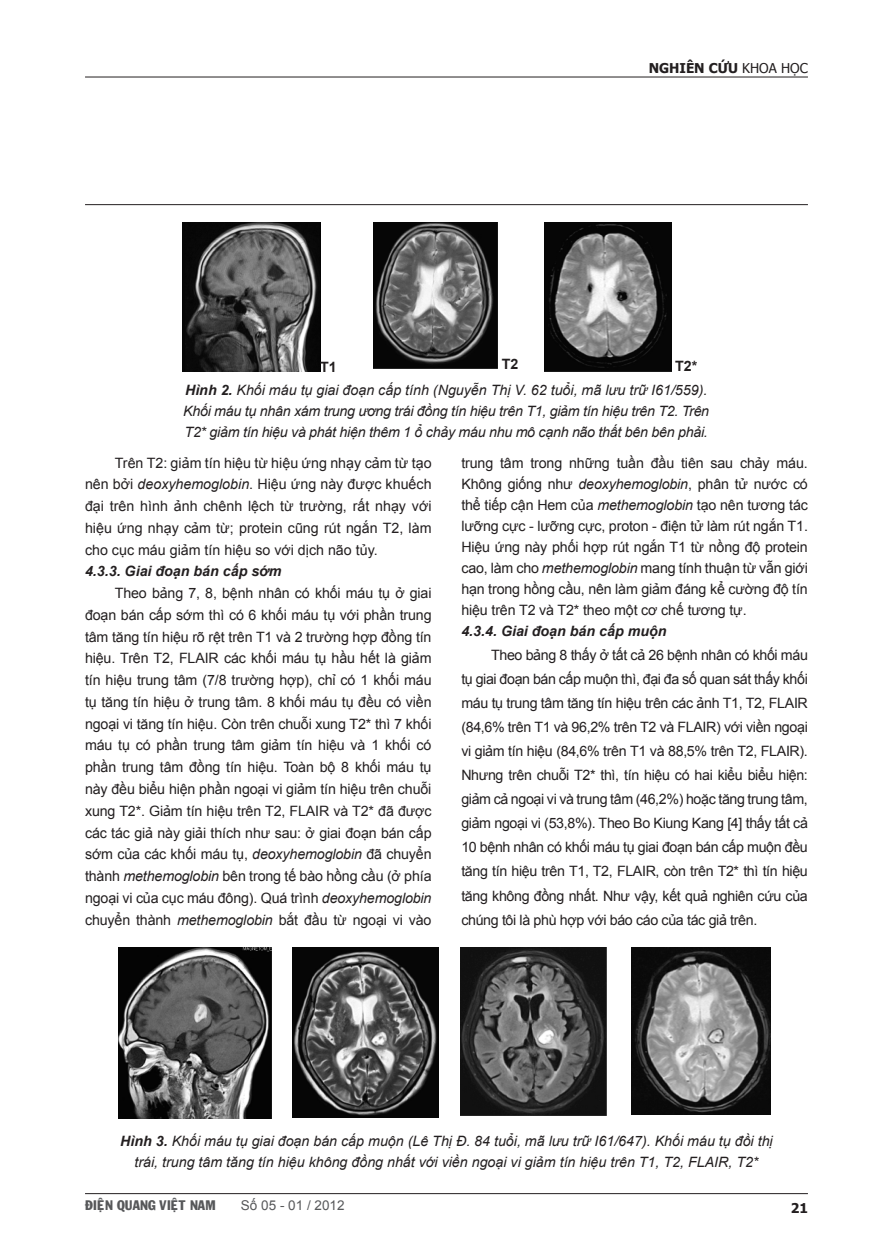
<style>
.page{position:relative;width:893px;height:1255px;background:#fff}
.page>*{position:absolute;margin:0;border:0;box-sizing:border-box;transform-origin:0 0}
.t1{font:14.25px/21.8px "Arial";letter-spacing:-.01em;color:#231f20;text-align:justify}
.t2{font:italic 14.25px/21px "Arial";color:#231f20;text-align:center}
.t3{font:italic 14.25px/21px "Arial";letter-spacing:-.02em;color:#231f20}
.t4{font:italic 700 14.25px "Arial";color:#231f20}
.t5{font:700 14.25px "Arial";color:#231f20}
.t6{font:13.5px "VNI Franko";color:#57585a}
.t7{font:13.5px "Arial";color:#57585a}
.t8{font:13.5px "Tahoma";color:#231f20}
.t9{font:700 13.5px "Tahoma";color:#231f20}
.s1{font-weight:700}
.s2{font-style:italic}
</style>
<div class="page">
<hr style="left:85px;top:1193px;width:723px;height:1px;background:#231f20">
<hr style="left:85px;top:77px;width:723px;height:1px;background:#231f20">
<hr style="left:85px;top:204px;width:723px;height:1px;background:#231f20">
<img style="left:182px;top:223px;width:138px;height:149px">
<img style="left:373px;top:223px;width:125px;height:146px">
<img style="left:544px;top:223px;width:127px;height:148px">
<img style="left:119px;top:947px;width:153px;height:171px">
<img style="left:293px;top:947px;width:145px;height:170px">
<img style="left:460px;top:947px;width:147px;height:168px">
<img style="left:631px;top:947px;width:139px;height:167px">
<p class="t9" style="left:649px;top:59px;width:11px">NGHIÊN</p>
<p class="t8" style="left:709px;top:59px;width:101px"><span class="s1">CỨU</span> KHOA HỌC</p>
<p class="t5" style="left:320px;top:357px;width:18px">T1</p>
<p class="t5" style="left:502px;top:354px;width:18px">T2</p>
<p class="t5" style="left:675px;top:357px;width:24px">T2*</p>
<p class="t2" style="left:185px;top:380px;width:524px"><span class="s1">Hình 2.</span> Khối máu tụ giai đoạn cấp tính (Nguyễn Thị V. 62 tuổi, mã lưu trữ I61/559).</p>
<p class="t3" style="left:183px;top:401px;width:527px">Khối máu tụ nhân xám trung ương trái đồng tín hiệu trên T1, giảm tín hiệu trên T2. Trên<br>T2* giảm tín hiệu và phát hiện thêm 1 ổ chảy máu nhu mô cạnh não thất bên bên phải.</p>
<p class="t1" style="left:85px;top:452px;width:348px;text-indent:30px">Trên T2: giảm tín hiệu từ hiệu ứng nhạy cảm từ tạo nên bởi <span class="s2">deoxyhemoglobin</span>. Hiệu ứng này được khuếch đại trên hình ảnh chênh lệch từ trường, rất nhạy với hiệu ứng nhạy cảm từ; protein cũng rút ngắn T2, làm cho cục máu giảm tín hiệu so với dịch não tủy.</p>
<p class="t4" style="left:85px;top:562px;width:198px">4.3.3. Giai đoạn bán cấp sớm</p>
<p class="t1" style="left:85px;top:582px;width:348px;text-indent:30px">Theo bảng 7, 8, bệnh nhân có khối máu tụ ở giai đoạn bán cấp sớm thì có 6 khối máu tụ với phần trung tâm tăng tín hiệu rõ rệt trên T1 và 2 trường hợp đồng tín hiệu. Trên T2, FLAIR các khối máu tụ hầu hết là giảm tín hiệu trung tâm (7/8 trường hợp), chỉ có 1 khối máu tụ tăng tín hiệu ở trung tâm. 8 khối máu tụ đều có viền ngoại vi tăng tín hiệu. Còn trên chuỗi xung T2* thì 7 khối máu tụ có phần trung tâm giảm tín hiệu và 1 khối có phần trung tâm đồng tín hiệu. Toàn bộ 8 khối máu tụ này đều biểu hiện phần ngoại vi giảm tín hiệu trên chuỗi xung T2*. Giảm tín hiệu trên T2, FLAIR và T2* đã được các tác giả này giải thích như sau: ở giai đoạn bán cấp sớm của các khối máu tụ, <span class="s2">deoxyhemoglobin</span> đã chuyển thành <span class="s2">methemoglobin</span> bên trong tế bào hồng cầu (ở phía ngoại vi của cục máu đông). Quá trình <span class="s2">deoxyhemoglobin </span>chuyển thành <span class="s2">methemoglobin</span> bắt đầu từ ngoại vi vào</p>
<p class="t1" style="left:461px;top:452px;width:348px;line-height:21px">trung tâm trong những tuần đầu tiên sau chảy máu.<br>Không giống như <span class="s2">deoxyhemoglobin</span>, phân tử nước có thể tiếp cận Hem của <span class="s2">methemoglobin</span> tạo nên tương tác lưỡng cực - lưỡng cực, proton - điện tử làm rút ngắn T1.<br>Hiệu ứng này phối hợp rút ngắn T1 từ nồng độ protein cao, làm cho <span class="s2">methemoglobin</span> mang tính thuận từ vẫn giới hạn trong hồng cầu, nên làm giảm đáng kể cường độ tín hiệu trên T2 và T2* theo một cơ chế tương tự.</p>
<p class="t4" style="left:461px;top:621px;width:207px">4.3.4. Giai đoạn bán cấp muộn</p>
<p class="t1" style="left:461px;top:643px;width:348px;line-height:24px;text-indent:30px">Theo bảng 8 thấy ở tất cả 26 bệnh nhân có khối máu tụ giai đoạn bán cấp muộn thì, đại đa số quan sát thấy khối máu tụ trung tâm tăng tín hiệu trên các ảnh T1, T2, FLAIR (84,6% trên T1 và 96,2% trên T2 và FLAIR) với viền ngoại vi giảm tín hiệu (84,6% trên T1 và 88,5% trên T2, FLAIR).<br>Nhưng trên chuỗi T2* thì, tín hiệu có hai kiểu biểu hiện: giảm cả ngoại vi và trung tâm (46,2%) hoặc tăng trung tâm, giảm ngoại vi (53,8%). Theo Bo Kiung Kang [4] thấy tất cả 10 bệnh nhân có khối máu tụ giai đoạn bán cấp muộn đều tăng tín hiệu trên T1, T2, FLAIR, còn trên T2* thì tín hiệu tăng không đồng nhất. Như vậy, kết quả nghiên cứu của chúng tôi là phù hợp với báo cáo của tác giả trên.</p>
<p class="t2" style="left:120px;top:1130px;width:654px"><span class="s1">Hình 3.</span> Khối máu tụ giai đoạn bán cấp muộn (Lê Thị Đ. 84 tuổi, mã lưu trữ I61/647). Khối máu tụ đồi thị trái, trung tâm tăng tín hiệu không đồng nhất với viền ngoại vi giảm tín hiệu trên T1, T2, FLAIR, T2*</p>
<p class="t6" style="left:85px;top:1194px;width:132px">ÑIEÄN QUANG VIEÄT NAM</p>
<p class="t7" style="left:241px;top:1196px;width:105px">Số 05 - 01 / 2012</p>
<p class="t9" style="left:791px;top:1198px;width:19px">21</p>
</div>
